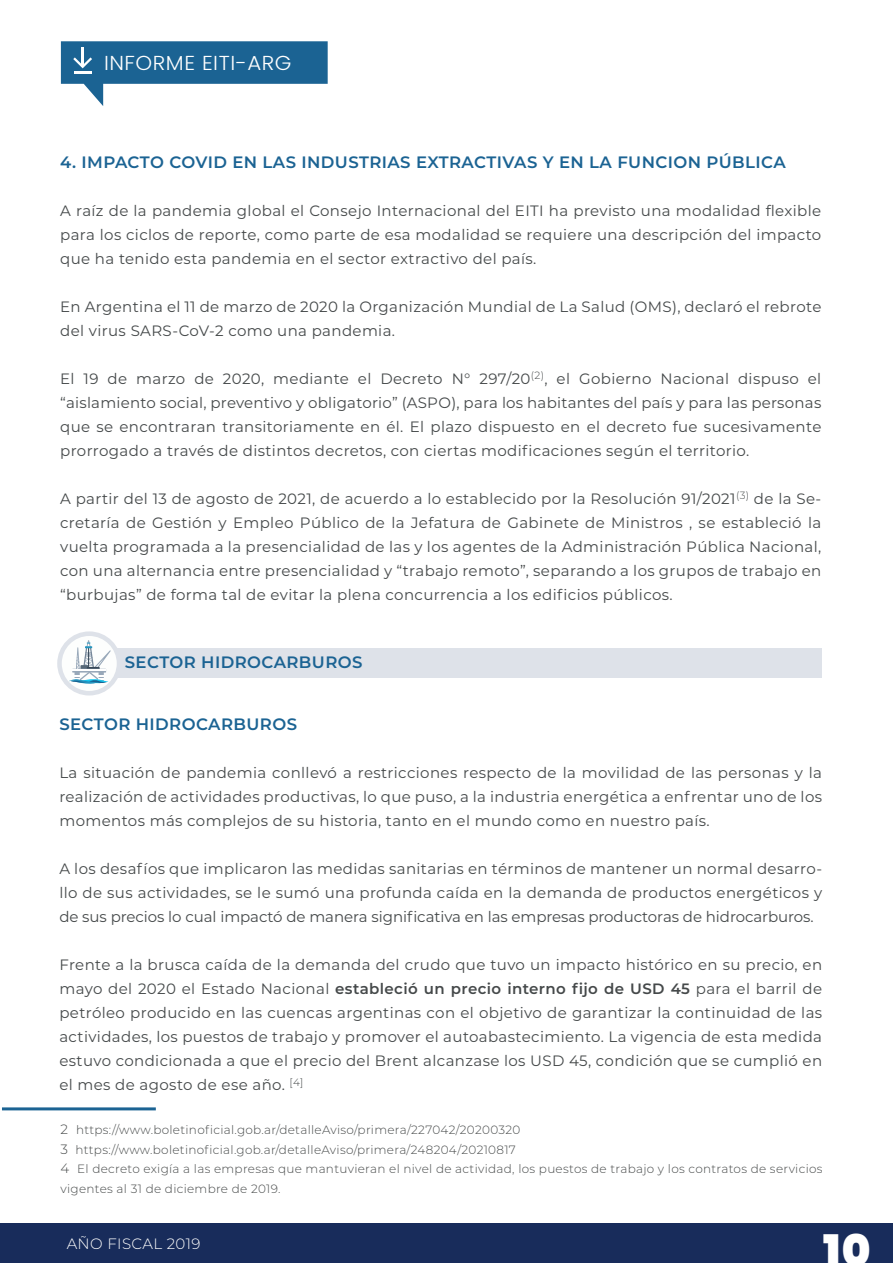
<style>
.page{position:relative;width:893px;height:1263px;background:#fff}
.page>*{position:absolute;margin:0;border:0;box-sizing:border-box;transform-origin:0 0}
.t1{font:900 43.5px "Poppins";color:#fff}
.t2{font:300 20.25px "Poppins";letter-spacing:.025em;color:#fff;scale:1.06 1}
.t3{font:600 16.5px "Montserrat";letter-spacing:.025em;color:#1b6393}
.t4{font:15px/24px "Montserrat";letter-spacing:.025em;color:#45494a;text-align:justify}
.t5{font:300 15px "Montserrat";letter-spacing:.025em;color:#fff}
.t6{font:300 12px/19.5px "Montserrat";letter-spacing:.025em;color:#464949}
.s1{font-weight:600}
.s2{font-size:13.5px}
</style>
<div class="page">
<div style="left:0;top:1224px;width:893px;height:39px;background:#182c5b"></div>
<svg style="left:61px;top:41px;width:267px;height:65px"></svg>
<hr style="left:2px;top:1107px;width:154px;height:3px;background:#1b6393">
<div style="left:106px;top:649px;width:716px;height:29px;background:#dee2e9"></div>
<svg style="left:59px;top:634px;width:60px;height:59px"></svg>
<div style="left:57px;top:631px;width:64px;height:64px;border:5px solid #dee2e9;border-radius:50%"></div>
<svg style="left:69px;top:640px;width:42px;height:46px"></svg>
<h2 class="t2" style="left:104px;top:51px;width:178px">INFORME EITI-ARG</h2>
<p class="t3" style="left:60px;top:150px;width:727px">4. IMPACTO COVID EN LAS INDUSTRIAS EXTRACTIVAS Y EN LA FUNCION PÚBLICA</p>
<p class="t4" style="left:60px;top:198px;width:763px">A raíz de la pandemia global el Consejo Internacional del EITI ha previsto una modalidad flexible para los ciclos de reporte, como parte de esa modalidad se requiere una descripción del impacto que ha tenido esta pandemia en el sector extractivo del país.</p>
<p class="t4" style="left:60px;top:294px;width:763px">En Argentina el 11 de marzo de 2020 la Organización Mundial de La Salud (OMS), declaró el rebrote del virus SARS-CoV-2 como una pandemia.</p>
<p class="t4" style="left:60px;top:366px;width:763px">El 19 de marzo de 2020, mediante el Decreto N° 297/20<sup>(2)</sup>, el Gobierno Nacional dispuso el “aislamiento social, preventivo y obligatorio” (ASPO), para los habitantes del país y para las personas que se encontraran transitoriamente en él. El plazo dispuesto en el decreto fue sucesivamente prorrogado a través de distintos decretos, con ciertas modificaciones según el territorio.</p>
<p class="t4" style="left:60px;top:486px;width:763px">A partir del 13 de agosto de 2021, de acuerdo a lo establecido por la Resolución 91/2021<sup>(3)</sup> de la Se&shy;cretaría de Gestión y Empleo Público de la Jefatura de Gabinete de Ministros , se estableció la vuelta programada a la presencialidad de las y los agentes de la Administración Pública Nacional, con una alternancia entre presencialidad y “trabajo remoto”, separando a los grupos de trabajo en “burbujas” de forma tal de evitar la plena concurrencia a los edificios públicos.</p>
<p class="t3" style="left:125px;top:651px;width:239px">SECTOR HIDROCARBUROS</p>
<p class="t3" style="left:59px;top:713px;width:239px">SECTOR HIDROCARBUROS</p>
<p class="t4" style="left:59px;top:760px;width:764px">La situación de pandemia conllevó a restricciones respecto de la movilidad de las personas y la realización de actividades productivas, lo que puso, a la industria energética a enfrentar uno de los momentos más complejos de su historia, tanto en el mundo como en nuestro país.</p>
<p class="t4" style="left:59px;top:856px;width:764px">A los desafíos que implicaron las medidas sanitarias en términos de mantener un normal desarro&shy;llo de sus actividades, se le sumó una profunda caída en la demanda de productos energéticos y de sus precios lo cual impactó de manera significativa en las empresas productoras de hidrocarburos.</p>
<p class="t4" style="left:59px;top:952px;width:764px">Frente a la brusca caída de la demanda del crudo que tuvo un impacto histórico en su precio, en mayo del 2020 el Estado Nacional <span class="s1">estableció un precio interno fijo de USD 45</span> para el barril de petróleo producido en las cuencas argentinas con el objetivo de garantizar la continuidad de las actividades, los puestos de trabajo y promover el autoabastecimiento. La vigencia de esta medida estuvo condicionada a que el precio del Brent alcanzase los USD 45, condición que se cumplió en el mes de agosto de ese año. <sup>[4]</sup></p>
<p class="t6" style="left:61px;top:1120px;width:764px"><span class="s2">2</span> https://www.boletinoficial.gob.ar/detalleAviso/primera/227042/20200320<br><span class="s2">3</span> https://www.boletinoficial.gob.ar/detalleAviso/primera/248204/20210817<br><span class="s2">4</span> El decreto exigía a las empresas que mantuvieran el nivel de actividad, los puestos de trabajo y los contratos de servicios vigentes al 31 de diciembre de 2019.</p>
<p class="t5" style="left:67px;top:1233px;width:135px">AÑO FISCAL 2019</p>
<h1 class="t1" style="left:823px;top:1226px;width:49px">10</h1>
</div>
